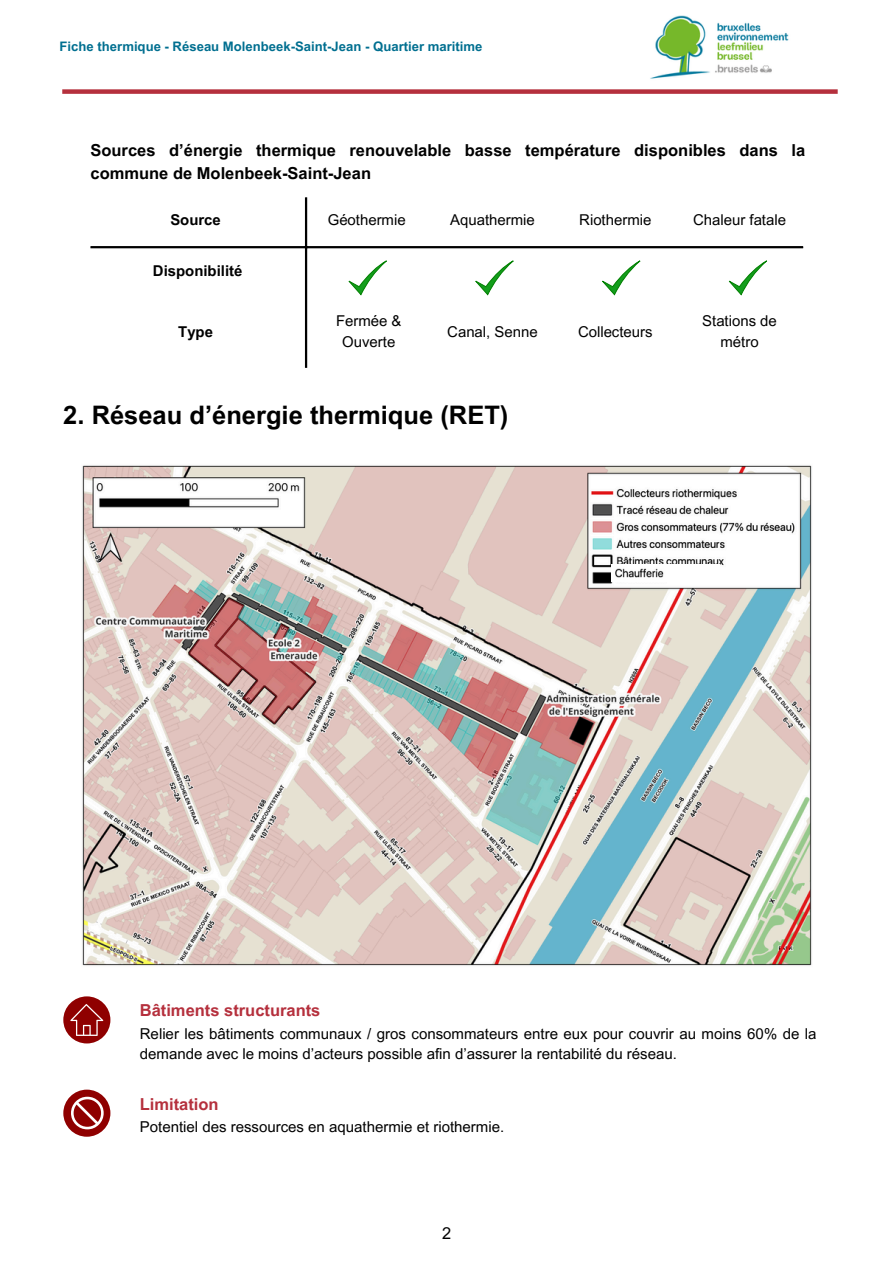
<style>
.page{position:relative;width:894px;height:1264px;background:#fff}
.page>*{position:absolute;margin:0;border:0;box-sizing:border-box;transform-origin:0 0}
.t1{font:700 25.5px "Arial MT Pro";color:#000}
.t2{font:700 16.5px/22.5px "Arial MT Pro";color:#000}
.t3{font:700 16.5px "Arial MT Pro";color:#b5303d}
.t4{font:16.5px "Arial MT Pro";color:#000}
.t5{font:15px/20.2px "Arial MT Pro";color:#000}
.t6{font:14.85px/20.2px "Arial MT Pro";color:#000;text-align:center}
.t7{font:700 14.85px "Arial MT Pro";color:#000}
.t8{font:700 13.05px "Arial MT Pro";color:#006f90}
</style>
<div class="page">
<hr style="left:305px;top:197px;width:2px;height:171px;background:#000">
<hr style="left:90px;top:246px;width:712px;height:2px;background:#000">
<svg style="left:348px;top:260px;width:38px;height:35px"></svg>
<svg style="left:602px;top:260px;width:38px;height:35px"></svg>
<svg style="left:728px;top:260px;width:38px;height:35px"></svg>
<img style="left:650px;top:16px;width:139px;height:63px">
<div style="left:62px;top:89px;width:775px;height:5px;background:#b5303d"></div>
<svg style="left:475px;top:260px;width:38px;height:35px"></svg>
<img style="left:82px;top:465px;width:730px;height:501px">
<div style="left:63px;top:996px;width:47px;height:47px;background:#8f0000;border-radius:50%"></div>
<svg style="left:70px;top:1003px;width:33px;height:32px"></svg>
<div style="left:63px;top:1089px;width:47px;height:47px;background:#8f0000;border-radius:50%"></div>
<svg style="left:71px;top:1096px;width:33px;height:33px"></svg>
<img style="left:611px;top:564px;width:108px;height:17px">
<p class="t8" style="left:60px;top:41px;width:424px">Fiche thermique - Réseau Molenbeek-Saint-Jean - Quartier maritime</p>
<p class="t2" style="left:90px;top:141px;width:716px">Sources d’énergie thermique renouvelable basse température disponibles dans la commune de Molenbeek-Saint-Jean</p>
<p class="t7" style="left:170px;top:215px;width:52px">Source</p>
<p class="t6" style="left:327px;top:212px;width:79px">Géothermie</p>
<p class="t6" style="left:450px;top:212px;width:86px">Aquathermie</p>
<h2 class="t6" style="left:579px;top:212px;width:74px">Riothermie</h2>
<p class="t6" style="left:693px;top:212px;width:94px">Chaleur fatale</p>
<p class="t7" style="left:153px;top:266px;width:91px">Disponibilité</p>
<p class="t7" style="left:178px;top:326px;width:36px">Type</p>
<p class="t6" style="left:336px;top:313px;width:67px">Fermée &amp;<br>Ouverte</p>
<p class="t6" style="left:447px;top:323px;width:92px">Canal, Senne</p>
<p class="t6" style="left:578px;top:323px;width:76px">Collecteurs</p>
<p class="t6" style="left:702px;top:313px;width:76px">Stations de métro</p>
<p class="t1" style="left:63px;top:406px;width:446px">2. Réseau d’énergie thermique (RET)</p>
<p class="t3" style="left:140px;top:1004px;width:182px">Bâtiments structurants</p>
<p class="t5" style="left:140px;top:1025px;width:678px">Relier les bâtiments communaux / gros consommateurs entre eux pour couvrir au moins 60% de la demande avec le moins d’acteurs possible afin d’assurer la rentabilité du réseau.</p>
<p class="t3" style="left:140px;top:1097px;width:80px">Limitation</p>
<p class="t5" style="left:140px;top:1118px;width:366px">Potentiel des ressources en aquathermie et riothermie.</p>
<p class="t4" style="left:442px;top:1227px;width:11px">2</p>
</div>
